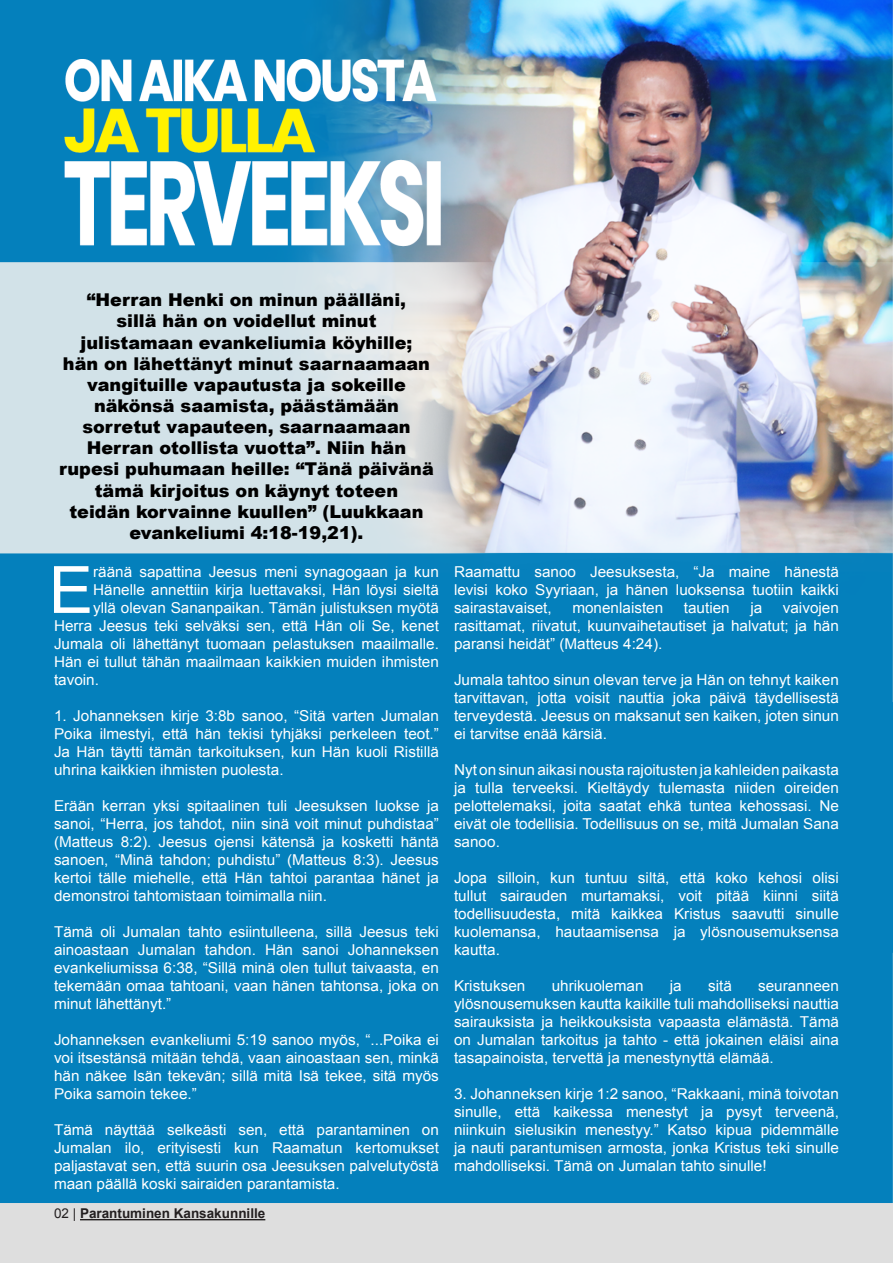
<style>
.page{position:relative;width:893px;height:1263px;background:#fff}
.page>*{position:absolute;margin:0;border:0;box-sizing:border-box;transform-origin:0 0}
.t1{font:65.25px "Arial";color:#fff}
.t2{font:900 17.7px/21.1px "Arial";color:#000;text-align:center}
.t3{font:15px/18px "Arial";color:#fff;text-align:justify}
.t4{font:700 13.5px "Arial";color:#231f20}
.s1{font-weight:400}
</style>
<div class="page">
<img style="left:0;top:0;width:893px;height:1263px">
<hr style="left:80px;top:1219px;width:185px;height:1px;background:#231f20">
<p class="t2" style="left:59px;top:289px;width:376px">“Herran Henki on minun päälläni,<br>sillä hän on voidellut minut julistamaan evankeliumia köyhille;<br>hän on lähettänyt minut saarnaamaan vangituille vapautusta ja sokeille näkönsä saamista, päästämään sorretut vapauteen, saarnaamaan Herran otollista vuotta”. Niin hän rupesi puhumaan heille: “Tänä päivänä tämä kirjoitus on käynyt toteen<br>teidän korvainne kuullen” (Luukkaan evankeliumi 4:18-19,21).</p>
<p class="t1" style="left:49px;top:547px;width:46px">E</p>
<p class="t3" style="left:93px;top:563px;width:347px">räänä sapattina Jeesus meni synagogaan ja kun</p>
<p class="t3" style="left:93px;top:581px;width:347px">Hänelle annettiin kirja luettavaksi, Hän löysi sieltä</p>
<p class="t3" style="left:93px;top:599px;width:347px">yllä olevan Sananpaikan. Tämän julistuksen myötä</p>
<p class="t3" style="left:54px;top:617px;width:386px">Herra Jeesus teki selväksi sen, että Hän oli Se, kenet</p>
<p class="t3" style="left:54px;top:635px;width:386px">Jumala oli lähettänyt tuomaan pelastuksen maailmalle.</p>
<p class="t3" style="left:54px;top:653px;width:386px">Hän ei tullut tähän maailmaan kaikkien muiden ihmisten</p>
<p class="t3" style="left:54px;top:671px;width:47px">tavoin.</p>
<p class="t3" style="left:54px;top:707px;width:386px">1. Johanneksen kirje 3:8b sanoo, “Sitä varten Jumalan Poika ilmestyi, että hän tekisi tyhjäksi perkeleen teot.” Ja Hän täytti tämän tarkoituksen, kun Hän kuoli Ristillä uhrina kaikkien ihmisten puolesta.</p>
<p class="t3" style="left:54px;top:797px;width:386px">Erään kerran yksi spitaalinen tuli Jeesuksen luokse ja sanoi, “Herra, jos tahdot, niin sinä voit minut puhdistaa” (Matteus 8:2). Jeesus ojensi kätensä ja kosketti häntä sanoen, “Minä tahdon; puhdistu” (Matteus 8:3). Jeesus kertoi tälle miehelle, että Hän tahtoi parantaa hänet ja demonstroi tahtomistaan toimimalla niin.</p>
<p class="t3" style="left:54px;top:923px;width:386px">Tämä oli Jumalan tahto esiintulleena, sillä Jeesus teki ainoastaan Jumalan tahdon. Hän sanoi Johanneksen evankeliumissa 6:38, “Sillä minä olen tullut taivaasta, en tekemään omaa tahtoani, vaan hänen tahtonsa, joka on minut lähettänyt.”</p>
<p class="t3" style="left:54px;top:1031px;width:386px">Johanneksen evankeliumi 5:19 sanoo myös, “...Poika ei voi itsestänsä mitään tehdä, vaan ainoastaan sen, minkä hän näkee Isän tekevän; sillä mitä Isä tekee, sitä myös Poika samoin tekee.”</p>
<p class="t3" style="left:54px;top:1121px;width:386px">Tämä näyttää selkeästi sen, että parantaminen on Jumalan ilo, erityisesti kun Raamatun kertomukset paljastavat sen, että suurin osa Jeesuksen palvelutyöstä maan päällä koski sairaiden parantamista.</p>
<p class="t4" style="left:54px;top:1204px;width:213px"><span class="s1">02 |</span> Parantuminen Kansakunnille</p>
<p class="t3" style="left:454px;top:563px;width:386px">Raamattu sanoo Jeesuksesta, “Ja maine hänestä levisi koko Syyriaan, ja hänen luoksensa tuotiin kaikki sairastavaiset,</p>
<p class="t3" style="left:454px;top:599px;width:386px;text-indent:329px">vaivojen rasittamat, riivatut, kuunvaihetautiset ja halvatut; ja hän paransi heidät” (Matteus 4:24).</p>
<p class="t3" style="left:454px;top:671px;width:386px">Jumala tahtoo sinun olevan terve ja Hän on tehnyt kaiken tarvittavan, jotta voisit nauttia joka päivä täydellisestä terveydestä. Jeesus on maksanut sen kaiken, joten sinun ei tarvitse enää kärsiä.</p>
<p class="t3" style="left:454px;top:761px;width:386px">Nyt on sinun aikasi nousta rajoitusten ja kahleiden paikasta ja tulla terveeksi. Kieltäydy tulemasta niiden oireiden pelottelemaksi, joita saatat ehkä tuntea kehossasi. Ne eivät ole todellisia. Todellisuus on se, mitä Jumalan Sana sanoo.</p>
<p class="t3" style="left:454px;top:869px;width:386px">Jopa silloin, kun tuntuu siltä, että koko kehosi olisi tullut sairauden murtamaksi, voit pitää kiinni siitä todellisuudesta, mitä kaikkea Kristus saavutti sinulle kuolemansa, hautaamisensa ja ylösnousemuksensa kautta.</p>
<p class="t3" style="left:454px;top:977px;width:73px">Kristuksen</p>
<p class="t3" style="left:552px;top:977px;width:93px">uhrikuoleman</p>
<p class="t3" style="left:670px;top:977px;width:13px">ja</p>
<p class="t3" style="left:708px;top:977px;width:25px">sitä</p>
<p class="t3" style="left:572px;top:599px;width:92px">monenlaisten</p>
<p class="t3" style="left:684px;top:599px;width:47px">tautien</p>
<p class="t3" style="left:750px;top:599px;width:13px">ja</p>
<p class="t3" style="left:454px;top:977px;width:386px;text-indent:304px">seuranneen ylösnousemuksen kautta kaikille tuli mahdolliseksi nauttia sairauksista ja heikkouksista vapaasta elämästä. Tämä on Jumalan tarkoitus ja tahto - että jokainen eläisi aina tasapainoista, tervettä ja menestynyttä elämää.</p>
<p class="t3" style="left:454px;top:1085px;width:386px">3. Johanneksen kirje 1:2 sanoo, “Rakkaani, minä toivotan sinulle, että kaikessa menestyt ja pysyt terveenä, niinkuin sielusikin menestyy.” Katso kipua pidemmälle ja nauti parantumisen armosta, jonka Kristus teki sinulle mahdolliseksi. Tämä on Jumalan tahto sinulle!</p>
</div>
